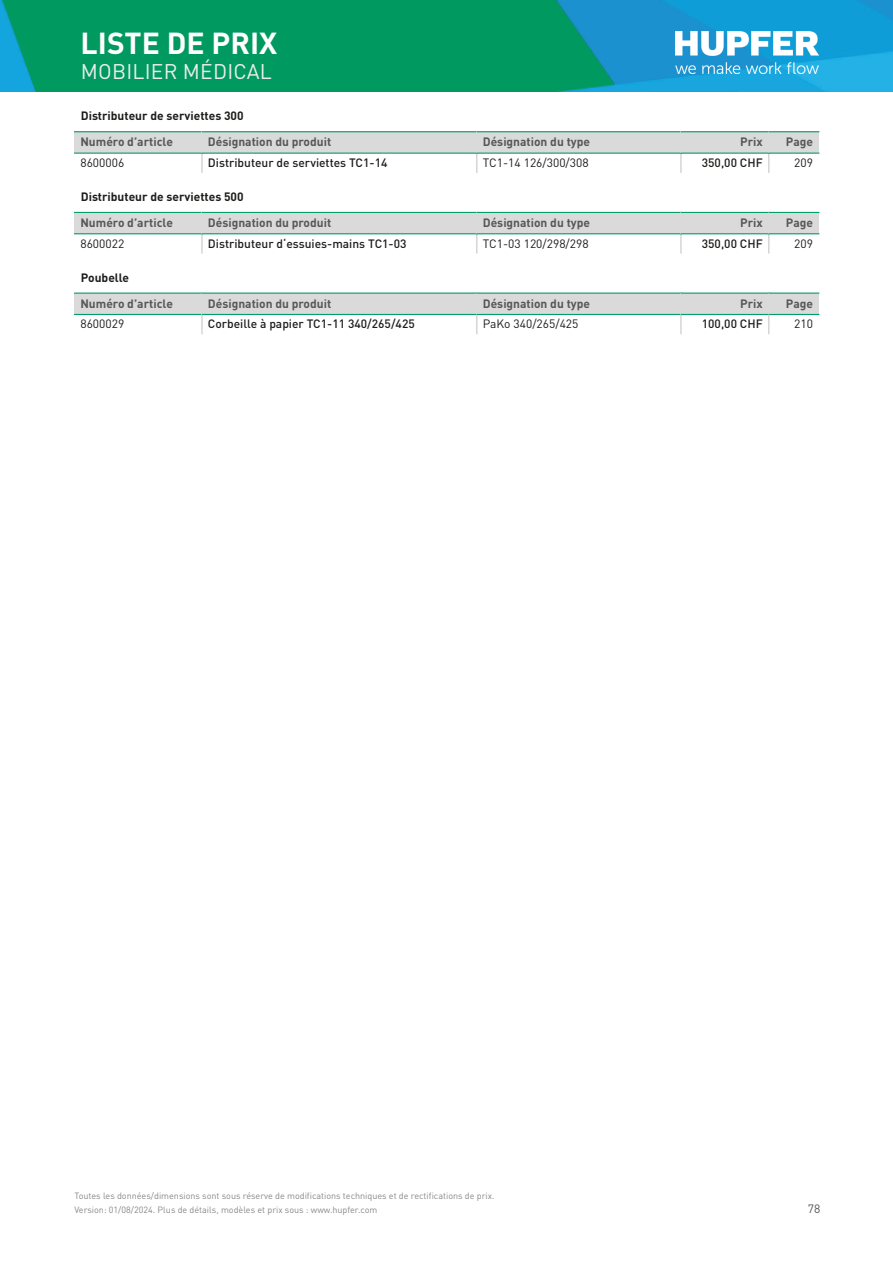
<style>
.page{position:relative;width:893px;height:1263px;background:#fff}
.page>*{position:absolute;margin:0;border:0;box-sizing:border-box;transform-origin:0 0}
.t1{font:700 30px "DIN Pro";color:#fff}
.Überschrift_H1{font:21px "DIN Pro";letter-spacing:.01em;color:#ededed}
.Tabellen-Headline{font:700 12px "DIN Pro";color:#575756}
.Tabellentext_2{font:500 12px "DIN Pro";color:#1d1d1b}
.Tabellentext{font:12px "DIN Pro";color:#1d1d1b}
.Überschrift_H4{font:700 12px "DIN Pro";color:#1d1d1b}
.Tabelle_Preisspalte{font:12px "DIN Pro";color:#1d1d1b}
.t2{font:12px "DIN Pro";color:#575756}
.t3{font:9px/14.4px "DIN Pro";color:#878787}
</style>
<div class="page">
<img style="left:0;top:0;width:893px;height:91px">
<img style="left:675px;top:32px;width:144px;height:42px">
<hr style="left:201px;top:153px;width:2px;height:20px;background:#c7c7c6">
<svg style="left:476px;top:154px;width:1px;height:19px"></svg>
<svg style="left:680px;top:154px;width:1px;height:19px"></svg>
<svg style="left:768px;top:154px;width:1px;height:19px"></svg>
<div style="left:74px;top:132px;width:128px;height:21px;background:#dadada"></div>
<hr style="left:74px;top:153px;width:128px;height:1px;background:#059d6c">
<hr style="left:74px;top:131px;width:128px;height:1px;background:#059d6c">
<div style="left:202px;top:132px;width:275px;height:21px;background:#dadada"></div>
<hr style="left:202px;top:153px;width:275px;height:1px;background:#059d6c">
<hr style="left:202px;top:131px;width:275px;height:1px;background:#059d6c">
<div style="left:476px;top:132px;width:205px;height:21px;background:#dadada"></div>
<hr style="left:476px;top:153px;width:205px;height:1px;background:#059d6c">
<hr style="left:476px;top:131px;width:205px;height:1px;background:#059d6c">
<div style="left:681px;top:132px;width:88px;height:21px;background:#dadada"></div>
<hr style="left:681px;top:153px;width:88px;height:1px;background:#059d6c">
<hr style="left:681px;top:131px;width:88px;height:1px;background:#059d6c">
<div style="left:768px;top:132px;width:51px;height:21px;background:#dadada"></div>
<hr style="left:768px;top:153px;width:51px;height:1px;background:#059d6c">
<hr style="left:768px;top:131px;width:51px;height:1px;background:#059d6c">
<hr style="left:201px;top:233px;width:2px;height:21px;background:#c7c7c6">
<svg style="left:476px;top:234px;width:1px;height:20px"></svg>
<svg style="left:680px;top:234px;width:1px;height:20px"></svg>
<svg style="left:768px;top:234px;width:1px;height:20px"></svg>
<div style="left:74px;top:212px;width:128px;height:22px;background:#dadada"></div>
<hr style="left:74px;top:233px;width:128px;height:1px;background:#059d6c">
<hr style="left:74px;top:212px;width:128px;height:1px;background:#059d6c">
<div style="left:202px;top:212px;width:275px;height:22px;background:#dadada"></div>
<hr style="left:202px;top:233px;width:275px;height:1px;background:#059d6c">
<hr style="left:202px;top:212px;width:275px;height:1px;background:#059d6c">
<div style="left:476px;top:212px;width:205px;height:22px;background:#dadada"></div>
<hr style="left:476px;top:233px;width:205px;height:1px;background:#059d6c">
<hr style="left:476px;top:212px;width:205px;height:1px;background:#059d6c">
<div style="left:681px;top:212px;width:88px;height:22px;background:#dadada"></div>
<hr style="left:681px;top:233px;width:88px;height:1px;background:#059d6c">
<hr style="left:681px;top:212px;width:88px;height:1px;background:#059d6c">
<div style="left:768px;top:212px;width:51px;height:22px;background:#dadada"></div>
<hr style="left:768px;top:233px;width:51px;height:1px;background:#059d6c">
<hr style="left:768px;top:212px;width:51px;height:1px;background:#059d6c">
<hr style="left:201px;top:314px;width:2px;height:20px;background:#c7c7c6">
<svg style="left:476px;top:315px;width:1px;height:19px"></svg>
<svg style="left:680px;top:315px;width:1px;height:19px"></svg>
<svg style="left:768px;top:315px;width:1px;height:19px"></svg>
<div style="left:74px;top:293px;width:128px;height:21px;background:#dadada"></div>
<hr style="left:74px;top:314px;width:128px;height:1px;background:#059d6c">
<hr style="left:74px;top:293px;width:128px;height:1px;background:#059d6c">
<div style="left:202px;top:293px;width:275px;height:21px;background:#dadada"></div>
<hr style="left:202px;top:314px;width:275px;height:1px;background:#059d6c">
<hr style="left:202px;top:293px;width:275px;height:1px;background:#059d6c">
<div style="left:476px;top:293px;width:205px;height:21px;background:#dadada"></div>
<hr style="left:476px;top:314px;width:205px;height:1px;background:#059d6c">
<hr style="left:476px;top:293px;width:205px;height:1px;background:#059d6c">
<div style="left:681px;top:293px;width:88px;height:21px;background:#dadada"></div>
<hr style="left:681px;top:314px;width:88px;height:1px;background:#059d6c">
<hr style="left:681px;top:293px;width:88px;height:1px;background:#059d6c">
<div style="left:768px;top:293px;width:51px;height:21px;background:#dadada"></div>
<hr style="left:768px;top:314px;width:51px;height:1px;background:#059d6c">
<hr style="left:768px;top:293px;width:51px;height:1px;background:#059d6c">
<h1 class="t1" style="left:81px;top:20px;width:198px">LISTE DE PRIX</h1>
<p class="Überschrift_H1" style="left:81px;top:55px;width:193px">MOBILIER MÉDICAL</p>
<p class="Überschrift_H4" style="left:81px;top:106px;width:164px">Distributeur de serviettes 300</p>
<p class="Tabellen-Headline" style="left:80px;top:133px;width:94px">Numéro d’article</p>
<p class="Tabellen-Headline" style="left:208px;top:133px;width:125px">Désignation du produit</p>
<p class="Tabellen-Headline" style="left:483px;top:133px;width:109px">Désignation du type</p>
<p class="Tabellen-Headline" style="left:740px;top:133px;width:24px">Prix</p>
<p class="Tabellen-Headline" style="left:786px;top:133px;width:29px">Page</p>
<p class="Tabellentext" style="left:80px;top:153px;width:45px">8600006</p>
<p class="Tabellentext_2" style="left:208px;top:153px;width:181px">Distributeur de serviettes TC1-14</p>
<p class="Tabellentext" style="left:483px;top:153px;width:107px">TC1-14 126/300/308</p>
<p class="Tabellentext_2" style="left:702px;top:153px;width:62px">350,00 CHF</p>
<p class="Tabelle_Preisspalte" style="left:794px;top:153px;width:20px">209</p>
<p class="Überschrift_H4" style="left:81px;top:187px;width:164px">Distributeur de serviettes 500</p>
<p class="Tabellen-Headline" style="left:80px;top:213px;width:94px">Numéro d’article</p>
<p class="Tabellen-Headline" style="left:208px;top:213px;width:125px">Désignation du produit</p>
<p class="Tabellen-Headline" style="left:483px;top:213px;width:109px">Désignation du type</p>
<p class="Tabellen-Headline" style="left:740px;top:213px;width:24px">Prix</p>
<p class="Tabellen-Headline" style="left:786px;top:213px;width:29px">Page</p>
<p class="Tabellentext" style="left:80px;top:234px;width:45px">8600022</p>
<p class="Tabellentext_2" style="left:208px;top:234px;width:200px">Distributeur d‘essuies-mains TC1-03</p>
<p class="Tabellentext" style="left:483px;top:234px;width:107px">TC1-03 120/298/298</p>
<p class="Tabellentext_2" style="left:702px;top:234px;width:62px">350,00 CHF</p>
<p class="Tabelle_Preisspalte" style="left:794px;top:234px;width:20px">209</p>
<p class="Überschrift_H4" style="left:81px;top:268px;width:50px">Poubelle</p>
<p class="Tabellen-Headline" style="left:80px;top:294px;width:94px">Numéro d’article</p>
<p class="Tabellen-Headline" style="left:208px;top:294px;width:125px">Désignation du produit</p>
<p class="Tabellen-Headline" style="left:483px;top:294px;width:109px">Désignation du type</p>
<p class="Tabellen-Headline" style="left:740px;top:294px;width:24px">Prix</p>
<p class="Tabellen-Headline" style="left:786px;top:294px;width:29px">Page</p>
<p class="Tabellentext" style="left:80px;top:315px;width:45px">8600029</p>
<p class="Tabellentext_2" style="left:208px;top:315px;width:208px">Corbeille à papier TC1-11 340/265/425</p>
<p class="Tabellentext" style="left:483px;top:315px;width:97px">PaKo 340/265/425</p>
<p class="Tabellentext_2" style="left:702px;top:315px;width:62px">100,00 CHF</p>
<p class="Tabelle_Preisspalte" style="left:794px;top:315px;width:20px">210</p>
<p class="t3" style="left:74px;top:1187px;width:422px">Toutes les données/dimensions sont sous réserve de modifications techniques et de rectifications de prix.<br>Version: 01/08/2024. Plus de détails, modèles et prix sous : www.hupfer.com</p>
<p class="t2" style="left:808px;top:1199px;width:14px">78</p>
</div>
